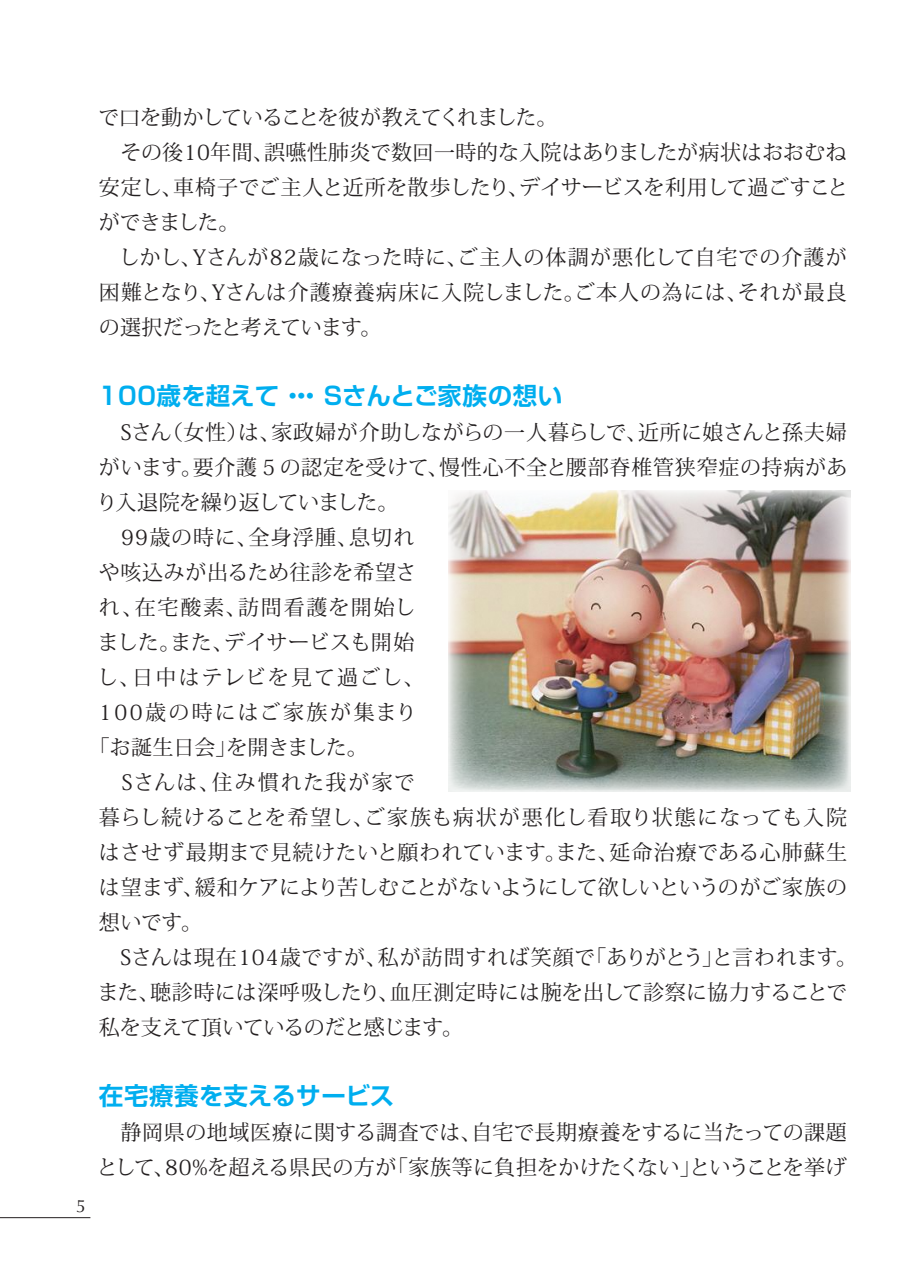
<style>
.page{position:relative;width:903px;height:1275px;background:#fff}
.page>*{position:absolute;margin:0;border:0;box-sizing:border-box;transform-origin:0 0}
.t1{font:700 24.5px "Shin Go Pro De";letter-spacing:.005em;color:#00aeef}
.t2{font:21px/35px "Koz Min Pr 6 N";letter-spacing:.015em;color:#231f20}
.t3{font:21px "Koz Min Pr 6 N";letter-spacing:.04em;color:#231f20}
.t4{font:21px "Koz Min Pr 6 N";letter-spacing:-.035em;color:#231f20}
.t5{font:21px "Koz Min Pr 6 N";letter-spacing:-.005em;color:#231f20}
.t6{font:21px "Koz Min Pr 6 N";letter-spacing:-.02em;color:#231f20}
.t7{font:21px "Koz Min Pr 6 N";letter-spacing:.045em;color:#231f20}
.t8{font:21px "Koz Min Pr 6 N";letter-spacing:.035em;color:#231f20}
.t9{font:21px "Koz Min Pr 6 N";letter-spacing:.055em;color:#231f20}
.t10{font:21px "Koz Min Pr 6 N";letter-spacing:-.015em;color:#231f20}
.t11{font:21px "Koz Min Pr 6 N";letter-spacing:-.065em;color:#231f20}
.t12{font:21px "Koz Min Pr 6 N";letter-spacing:.085em;color:#231f20}
.t13{font:21px "Koz Min Pr 6 N";letter-spacing:.09em;color:#231f20}
.t14{font:21px "Koz Min Pr 6 N";letter-spacing:.115em;color:#231f20}
.t15{font:21px "Koz Min Pr 6 N";letter-spacing:.065em;color:#231f20}
.t16{font:17.5px "Optima";color:#231f20}
</style>
<div class="page">
<hr style="left:0;top:1217px;width:90px;height:1px;background:#231f20">
<img style="left:448px;top:490px;width:402px;height:301px">
<p class="t4" style="left:98px;top:106px;width:461px">で口を動かしていることを彼が教えてくれました。</p>
<p class="t2" style="left:120px;top:135px;width:728px">その後10年間、誤嚥性肺炎で数回一時的な入院はありましたが病状はおおむね</p>
<p class="t5" style="left:99px;top:176px;width:751px">安定し、車椅子でご主人と近所を散歩したり、デイサービスを利用して過ごすこと</p>
<p class="t2" style="left:99px;top:205px;width:142px">ができました。</p>
<p class="t7" style="left:119px;top:246px;width:729px">しかし、Yさんが82歳になった時に、ご主人の体調が悪化して自宅での介護が</p>
<p class="t3" style="left:99px;top:281px;width:749px">困難となり、Yさんは介護療養病床に入院しました。ご本人の為には、それが最良</p>
<p class="t4" style="left:99px;top:316px;width:284px">の選択だったと考えています。</p>
<p class="t1" style="left:99px;top:376px;width:465px">100歳を超えて ・・・ Sさんとご家族の想い</p>
<p class="t2" style="left:99px;top:415px;width:749px">　Sさん（女性）は、家政婦が介助しながらの一人暮らしで、近所に娘さんと孫夫婦</p>
<p class="t8" style="left:99px;top:456px;width:750px">がいます。要介護５の認定を受けて、慢性心不全と腰部脊椎管狭窄症の持病があ</p>
<p class="t11" style="left:97px;top:491px;width:303px">り入退院を繰り返していました。</p>
<p class="t9" style="left:99px;top:526px;width:317px">　99歳の時に、全身浮腫、息切れ</p>
<p class="t2" style="left:99px;top:555px;width:319px">や咳込みが出るため往診を希望さ</p>
<p class="t12" style="left:99px;top:596px;width:318px">れ、在宅酸素、訪問看護を開始し</p>
<p class="t10" style="left:98px;top:631px;width:318px">ました。また、デイサービスも開始</p>
<p class="t13" style="left:97px;top:666px;width:329px">し、日中はテレビを見て過ごし、</p>
<p class="t14" style="left:99px;top:701px;width:319px">100歳の時にはご家族が集まり</p>
<p class="t5" style="left:89px;top:736px;width:280px">「お誕生日会」を開きました。</p>
<p class="t15" style="left:99px;top:771px;width:317px">　Sさんは、住み慣れた我が家で</p>
<p class="t2" style="left:99px;top:801px;width:749px">暮らし続けることを希望し、ご家族も病状が悪化し看取り状態になっても入院</p>
<p class="t2" style="left:99px;top:836px;width:750px">はさせず最期まで見続けたいと願われています。また、延命治療である心肺蘇生</p>
<p class="t6" style="left:99px;top:876px;width:750px">は望まず、緩和ケアにより苦しむことがないようにして欲しいというのがご家族の</p>
<p class="t2" style="left:99px;top:906px;width:105px">想いです。</p>
<p class="t3" style="left:121px;top:946px;width:738px">Sさんは現在104歳ですが、私が訪問すれば笑顔で「ありがとう」と言われます。</p>
<p class="t2" style="left:98px;top:976px;width:751px">また、聴診時には深呼吸したり、血圧測定時には腕を出して診察に協力することで</p>
<p class="t4" style="left:99px;top:1016px;width:366px">私を支えて頂いているのだと感じます。</p>
<p class="t16" style="left:76px;top:1196px;width:11px">5</p>
<p class="t1" style="left:99px;top:1076px;width:297px">在宅療養を支えるサービス</p>
<p class="t2" style="left:97px;top:1115px;width:752px">　静岡県の地域医療に関する調査では、自宅で長期療養をするに当たっての課題として、80%を超える県民の方が「家族等に負担をかけたくない」ということを挙げ</p>
</div>
